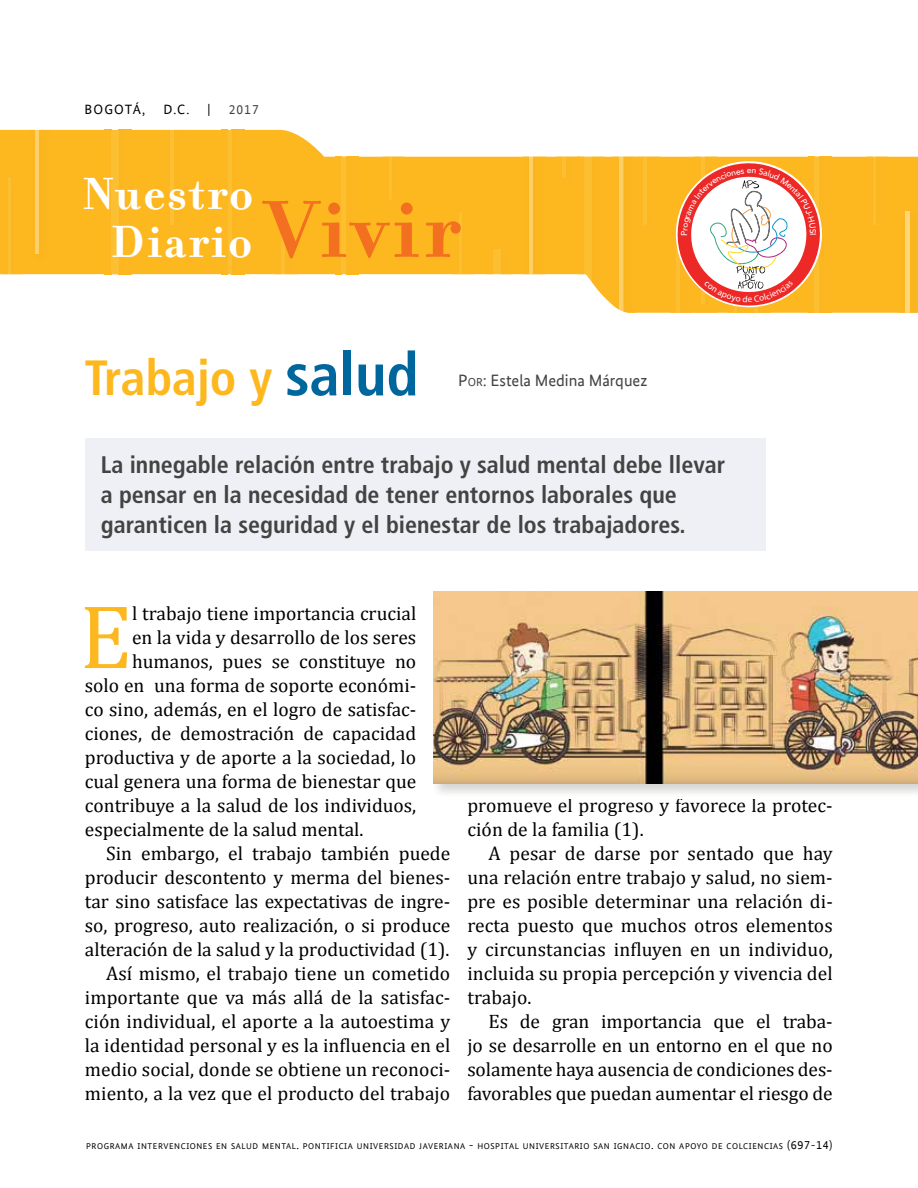
<style>
.page{position:relative;width:918px;height:1188px;background:#fff}
.page>*{position:absolute;margin:0;border:0;box-sizing:border-box;transform-origin:0 0}
.t1{font:91.5px "Cambria";color:#fdb820}
.t2{font:700 condensed 49.5px "Frutiger LT Std";color:#fdb820}
.t3{font:700 48.6px/47.5px "Filosofia OT";letter-spacing:.05em;color:#fff}
.t4{font:700 condensed 24px/30px "Frutiger LT Std";color:#434343}
.t5{font:19.5px/24px "Cambria";color:#000;text-align:justify}
.t6{font:16.5px "Bundes Sans Office";color:#434343}
.t7{font:13.5px "Bundes Sans Office";letter-spacing:.085em;color:#000}
.t8{font:13.5px "Bundes Sans Office";color:#434343}
.t9{font:8.4px "Bundes Sans Office";letter-spacing:.07em;color:#000}
.s1{font-size:87px;color:#f37021}
.s2{font-size:60px;color:#00679e}
.s3{font-style:inherit}
.s4{font-size:11.55px}
.s5{font-size:12px}
</style>
<div class="page">
<div style="left:85px;top:438px;width:680px;height:113px;background:#eff0f5"></div>
<svg style="left:0;top:130px;width:918px;height:183px;fill:#fdb820"></svg>
<div style="left:2px;top:172px;width:21px;height:102px;background:#fdb821"></div>
<hr style="left:8px;top:178px;width:3px;height:96px;background:#fdbf32">
<div style="left:164px;top:130px;width:23px;height:107px;background:#fdb820"></div>
<hr style="left:170px;top:130px;width:4px;height:95px;background:#fdc034">
<img style="left:556px;top:157px;width:22px;height:33px">
<hr style="left:562px;top:157px;width:4px;height:21px;background:#fdbf32">
<img style="left:623px;top:157px;width:13px;height:156px">
<img style="left:613px;top:157px;width:6px;height:152px">
<svg style="left:619px;top:157px;width:4px;height:154px"></svg>
<div style="left:898px;top:206px;width:20px;height:107px;background:#fbb61f"></div>
<hr style="left:905px;top:212px;width:4px;height:101px;background:#fed47d">
<div style="left:29px;top:130px;width:22px;height:136px;background:#fbb620"></div>
<hr style="left:35px;top:130px;width:4px;height:124px;background:#fed06d">
<img style="left:670px;top:242px;width:6px;height:71px">
<div style="left:119px;top:130px;width:12px;height:144px;background:#fbb620"></div>
<img style="left:105px;top:130px;width:6px;height:144px">
<div style="left:111px;top:130px;width:8px;height:144px;background:#fdbf32"></div>
<img style="left:275px;top:219px;width:23px;height:55px">
<hr style="left:281px;top:225px;width:4px;height:49px;background:#fdbf32">
<img style="left:487px;top:243px;width:26px;height:31px">
<div style="left:493px;top:249px;width:7px;height:25px;background:#fdbf32"></div>
<div style="left:346px;top:157px;width:13px;height:117px;background:#fdb821"></div>
<img style="left:335px;top:157px;width:7px;height:117px">
<hr style="left:342px;top:157px;width:4px;height:117px;background:#fdbf32">
<img style="left:383px;top:157px;width:21px;height:55px">
<hr style="left:389px;top:157px;width:2px;height:43px;background:#fdbf32">
<img style="left:231px;top:130px;width:13px;height:144px">
<img style="left:221px;top:130px;width:7px;height:144px">
<hr style="left:228px;top:130px;width:3px;height:144px;background:#fdbf32">
<img style="left:453px;top:206px;width:21px;height:68px">
<hr style="left:459px;top:212px;width:2px;height:62px;background:#fdbf32">
<div style="left:637px;top:157px;width:23px;height:80px;background:#fdb821"></div>
<hr style="left:644px;top:157px;width:3px;height:68px;background:#fdbf32">
<div style="left:523px;top:157px;width:23px;height:117px;background:#fbb620"></div>
<hr style="left:529px;top:157px;width:4px;height:116px;background:#fece67">
<div style="left:592px;top:157px;width:12px;height:140px;background:#fcb720"></div>
<img style="left:578px;top:157px;width:6px;height:117px">
<svg style="left:584px;top:157px;width:8px;height:125px"></svg>
<div style="left:819px;top:157px;width:13px;height:156px;background:#fdb821"></div>
<img style="left:808px;top:157px;width:7px;height:4px">
<hr style="left:815px;top:157px;width:4px;height:156px;background:#fdbf32">
<div style="left:867px;top:157px;width:21px;height:79px;background:#fdb821"></div>
<hr style="left:873px;top:157px;width:2px;height:67px;background:#fdbf32">
<img style="left:694px;top:157px;width:23px;height:4px">
<hr style="left:701px;top:157px;width:4px;height:147px;background:#fdbf32">
<img style="left:433px;top:591px;width:485px;height:202px">
<img style="left:433px;top:592px;width:485px;height:192px">
<svg style="left:676px;top:161px;width:146px;height:152px"></svg>
<p class="t7" style="left:85px;top:102px;width:62px">BOGOTÁ,</p>
<p class="t7" style="left:163px;top:102px;width:27px">D.C.</p>
<p class="t7" style="left:207px;top:102px;width:4px">|</p>
<p class="t8" style="left:229px;top:102px;width:32px">2017</p>
<h3 class="t3" style="left:111px;top:171px;width:351px;text-indent:-28px">Nuestro<br>Diario <span class="s1">Vivir</span></h3>
<h2 class="t2" style="left:84px;top:349px;width:336px">Trabajo y <span class="s2">salud</span></h2>
<p class="t6" style="left:458px;top:371px;width:191px"><span class="s3">P</span><span class="s4">OR</span><span class="s3">:</span> Estela Medina Márquez</p>
<p class="t4" style="left:101px;top:449px;width:626px">La innegable relación entre trabajo y salud mental debe llevar a pensar en la necesidad de tener entornos laborales que garanticen la seguridad y el bienestar de los trabajadores.</p>
<h1 class="t1" style="left:79px;top:583px;width:54px">E</h1>
<p class="t5" style="left:132px;top:601px;width:286px">l trabajo tiene importancia crucial</p>
<p class="t5" style="left:132px;top:625px;width:286px">en la vida y desarrollo de los seres</p>
<p class="t5" style="left:132px;top:649px;width:286px">humanos, pues se constituye no</p>
<p class="t5" style="left:85px;top:673px;width:333px">solo en una forma de soporte económi-</p>
<p class="t5" style="left:85px;top:697px;width:333px">co sino, además, en el logro de satisfac-</p>
<p class="t5" style="left:85px;top:721px;width:333px">ciones, de demostración de capacidad</p>
<p class="t5" style="left:85px;top:745px;width:333px">productiva y de aporte a la sociedad, lo</p>
<p class="t5" style="left:85px;top:769px;width:333px">cual genera una forma de bienestar que</p>
<p class="t5" style="left:85px;top:793px;width:333px">contribuye a la salud de los individuos,</p>
<p class="t5" style="left:85px;top:817px;width:280px">especialmente de la salud mental.</p>
<p class="t5" style="left:106px;top:841px;width:346px">Sin embargo, el trabajo también puede</p>
<p class="t5" style="left:85px;top:865px;width:367px">producir descontento y merma del bienes-</p>
<p class="t5" style="left:85px;top:889px;width:367px">tar sino satisface las expectativas de ingre-</p>
<p class="t5" style="left:85px;top:913px;width:367px">so, progreso, auto realización, o si produce</p>
<p class="t5" style="left:85px;top:937px;width:366px">alteración de la salud y la productividad (1).</p>
<p class="t5" style="left:106px;top:961px;width:346px">Así mismo, el trabajo tiene un cometido</p>
<p class="t5" style="left:85px;top:985px;width:367px">importante que va más allá de la satisfac-</p>
<p class="t5" style="left:85px;top:1009px;width:367px">ción individual, el aporte a la autoestima y</p>
<p class="t5" style="left:85px;top:1033px;width:367px">la identidad personal y es la influencia en el</p>
<p class="t5" style="left:85px;top:1057px;width:367px">medio social, donde se obtiene un reconoci-</p>
<p class="t5" style="left:85px;top:1081px;width:367px">miento, a la vez que el producto del trabajo</p>
<p class="t5" style="left:467px;top:793px;width:367px">promueve el progreso y favorece la protec&shy;ción de la familia (1).</p>
<p class="t5" style="left:467px;top:841px;width:367px;text-indent:21px">A pesar de darse por sentado que hay una relación entre trabajo y salud, no siem&shy;pre es posible determinar una relación di&shy;recta puesto que muchos otros elementos y circunstancias influyen en un individuo, incluida su propia percepción y vivencia del trabajo.</p>
<p class="t5" style="left:467px;top:1009px;width:367px;text-indent:21px">Es de gran importancia que el traba&shy;jo se desarrolle en un entorno en el que no solamente haya ausencia de condiciones des&shy;favorables que puedan aumentar el riesgo de</p>
<p class="t9" style="left:86px;top:1141px;width:748px">PROGRAMA INTERVENCIONES EN SALUD MENTAL<span class="s5">.</span> PONTIFICIA UNIVERSIDAD JAVERIANA <span class="s5">-</span> HOSPITAL UNIVERSITARIO SAN IGNACIO<span class="s5">.</span> CON APOYO DE COLCIENCIAS <span class="s5">(697-14)</span></p>
</div>
